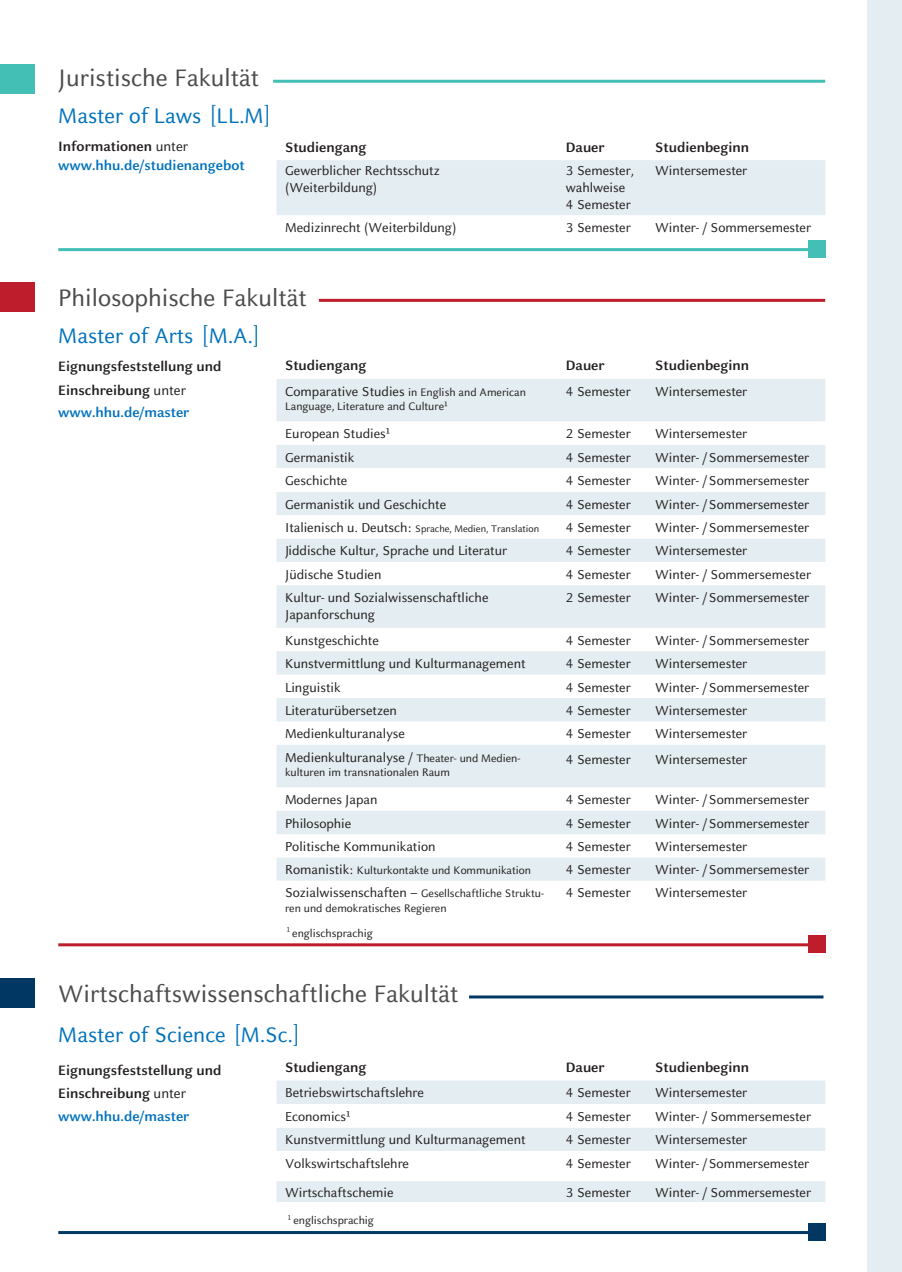
<style>
.page{position:relative;width:902px;height:1272px;background:#fff}
.page>*{position:absolute;margin:0;border:0;box-sizing:border-box;transform-origin:0 0}
.t1{font:26.25px "HHU Celeste Sans";color:#4b4c4d}
.t2{font:23.25px "HHU Celeste Sans";color:#0072bc}
.t3{font:700 15px/23.1px "HHU Celeste Sans";color:#231f20}
.t4{font:700 15px/19.5px "HHU Celeste Sans";color:#0072bc}
.t5{font:14.25px/17.1px "HHU Celeste Sans";color:#231f20}
.t6{font:12px/14.2px "HHU Celeste Sans";color:#231f20}
.t7{font:10.5px "HHU Celeste Sans";color:#231f20}
.s1{color:#231f20}
.s2{font-weight:400;color:#231f20}
.s3{font-weight:400}
.s4{color:#0072bc}
.s5{font-size:14.25px}
.s6{font-size:12px}
</style>
<div class="page">
<div style="left:808px;top:1223px;width:17px;height:17px;background:#003863"></div>
<hr style="left:58px;top:1230px;width:755px;height:3px;background:#003863">
<hr style="left:469px;top:995px;width:354px;height:3px;background:#003863">
<div style="left:0;top:978px;width:34px;height:30px;background:#003863"></div>
<div style="left:808px;top:935px;width:17px;height:17px;background:#be1d2c"></div>
<hr style="left:58px;top:943px;width:767px;height:3px;background:#be1d2c">
<hr style="left:319px;top:299px;width:506px;height:3px;background:#be1d2c">
<div style="left:0;top:282px;width:34px;height:29px;background:#be1d2c"></div>
<div style="left:276px;top:160px;width:549px;height:55px;background:#e4edf2"></div>
<svg style="left:276px;top:379px;width:549px;height:501px;fill:#e4edf2"></svg>
<svg style="left:276px;top:421px;width:549px;height:117px"></svg>
<svg style="left:276px;top:1080px;width:549px;height:71px"></svg>
<div style="left:276px;top:1181px;width:549px;height:20px;background:#e4edf2"></div>
<div style="left:808px;top:240px;width:17px;height:17px;background:#43bfb5"></div>
<hr style="left:58px;top:248px;width:767px;height:3px;background:#43bfb5">
<hr style="left:273px;top:80px;width:552px;height:3px;background:#43bfb5">
<div style="left:0;top:64px;width:34px;height:30px;background:#43bfb5"></div>
<div style="left:867px;top:0;width:34px;height:1271px;background:#e4edf2"></div>
<h1 class="t1" style="left:58px;top:61px;width:202px">Juristische Fakultät</h1>
<h2 class="t2" style="left:58px;top:101px;width:213px">Master of Laws [LL.M]</h2>
<p class="t4" style="left:58px;top:136px;width:188px"><span class="s1">Informationen</span> <span class="s2">unter </span>www.hhu.de/studienangebot</p>
<p class="t3" style="left:285px;top:135px;width:83px">Studiengang</p>
<p class="t3" style="left:566px;top:135px;width:40px">Dauer</p>
<p class="t3" style="left:655px;top:135px;width:95px">Studienbeginn</p>
<p class="t5" style="left:285px;top:161px;width:156px">Gewerblicher Rechtsschutz (Weiterbildung)</p>
<p class="t5" style="left:566px;top:161px;width:70px">3 Semester, wahlweise<br>4 Semester</p>
<p class="t5" style="left:655px;top:161px;width:94px">Wintersemester</p>
<p class="t5" style="left:285px;top:219px;width:173px">Medizinrecht (Weiterbildung)</p>
<p class="t5" style="left:566px;top:219px;width:66px">3 Semester</p>
<p class="t5" style="left:655px;top:219px;width:157px">Winter- / Sommersemester</p>
<h1 class="t1" style="left:58px;top:281px;width:250px">Philosophische Fakultät</h1>
<h2 class="t2" style="left:58px;top:321px;width:202px">Master of Arts [M.A.]</h2>
<p class="t3" style="left:58px;top:354px;width:165px">Eignungsfeststellung und<br>Einschreibung <span class="s3">unter </span><span class="s4">www.hhu.de/master</span></p>
<p class="t3" style="left:285px;top:353px;width:83px">Studiengang</p>
<p class="t3" style="left:566px;top:353px;width:40px">Dauer</p>
<p class="t3" style="left:655px;top:353px;width:95px">Studienbeginn</p>
<p class="t6" style="left:285px;top:384px;width:242px"><span class="s5">Comparative Studies</span> in English and American<br>Language, Literature and Culture¹</p>
<p class="t5" style="left:566px;top:382px;width:66px">4 Semester</p>
<p class="t5" style="left:655px;top:382px;width:94px">Wintersemester</p>
<p class="t5" style="left:285px;top:425px;width:106px">European Studies¹</p>
<p class="t5" style="left:566px;top:425px;width:66px">2 Semester</p>
<p class="t5" style="left:655px;top:425px;width:94px">Wintersemester</p>
<p class="t5" style="left:285px;top:448px;width:71px">Germanistik</p>
<p class="t5" style="left:566px;top:448px;width:66px">4 Semester</p>
<p class="t5" style="left:655px;top:448px;width:155px">Winter- /Sommersemester</p>
<p class="t5" style="left:285px;top:472px;width:64px">Geschichte</p>
<p class="t5" style="left:566px;top:472px;width:66px">4 Semester</p>
<p class="t5" style="left:655px;top:472px;width:155px">Winter- /Sommersemester</p>
<p class="t5" style="left:285px;top:495px;width:162px">Germanistik und Geschichte</p>
<p class="t5" style="left:566px;top:495px;width:66px">4 Semester</p>
<p class="t5" style="left:655px;top:495px;width:155px">Winter- /Sommersemester</p>
<p class="t7" style="left:285px;top:522px;width:255px"><span class="s5">Italienisch u. Deutsch:</span> Sprache, Medien, Translation</p>
<p class="t5" style="left:566px;top:518px;width:66px">4 Semester</p>
<p class="t5" style="left:655px;top:518px;width:155px">Winter- /Sommersemester</p>
<p class="t5" style="left:285px;top:542px;width:223px">Jiddische Kultur, Sprache und Literatur</p>
<p class="t5" style="left:566px;top:542px;width:66px">4 Semester</p>
<p class="t5" style="left:655px;top:542px;width:94px">Wintersemester</p>
<p class="t5" style="left:285px;top:565px;width:98px">Jüdische Studien</p>
<p class="t5" style="left:566px;top:565px;width:66px">4 Semester</p>
<p class="t5" style="left:655px;top:565px;width:157px">Winter- / Sommersemester</p>
<p class="t5" style="left:285px;top:588px;width:205px">Kultur- und Sozialwissenschaftliche<br>Japanforschung</p>
<p class="t5" style="left:566px;top:588px;width:66px">2 Semester</p>
<p class="t5" style="left:655px;top:588px;width:155px">Winter- /Sommersemester</p>
<p class="t5" style="left:285px;top:631px;width:95px">Kunstgeschichte</p>
<p class="t5" style="left:566px;top:631px;width:66px">4 Semester</p>
<p class="t5" style="left:655px;top:631px;width:155px">Winter- /Sommersemester</p>
<p class="t5" style="left:285px;top:654px;width:242px">Kunstvermittlung und Kulturmanagement</p>
<p class="t5" style="left:566px;top:654px;width:66px">4 Semester</p>
<p class="t5" style="left:655px;top:654px;width:94px">Wintersemester</p>
<p class="t5" style="left:285px;top:678px;width:57px">Linguistik</p>
<p class="t5" style="left:566px;top:678px;width:66px">4 Semester</p>
<p class="t5" style="left:655px;top:678px;width:155px">Winter- /Sommersemester</p>
<p class="t5" style="left:285px;top:701px;width:113px">Literaturübersetzen</p>
<p class="t5" style="left:566px;top:701px;width:66px">4 Semester</p>
<p class="t5" style="left:655px;top:701px;width:94px">Wintersemester</p>
<p class="t5" style="left:285px;top:725px;width:121px">Medienkulturanalyse</p>
<p class="t5" style="left:566px;top:725px;width:66px">4 Semester</p>
<p class="t5" style="left:655px;top:725px;width:94px">Wintersemester</p>
<p class="t5" style="left:285px;top:748px;width:237px">Medienkulturanalyse / <span class="s6">Theater- und Medien-</span></p>
<p class="t6" style="left:285px;top:764px;width:166px">kulturen im transnationalen Raum</p>
<p class="t5" style="left:566px;top:750px;width:66px">4 Semester</p>
<p class="t5" style="left:655px;top:750px;width:94px">Wintersemester</p>
<p class="t5" style="left:285px;top:790px;width:94px">Modernes Japan</p>
<p class="t5" style="left:566px;top:790px;width:66px">4 Semester</p>
<p class="t5" style="left:655px;top:790px;width:155px">Winter- /Sommersemester</p>
<p class="t5" style="left:285px;top:814px;width:68px">Philosophie</p>
<p class="t5" style="left:566px;top:814px;width:66px">4 Semester</p>
<p class="t5" style="left:655px;top:814px;width:155px">Winter- /Sommersemester</p>
<p class="t5" style="left:285px;top:837px;width:152px">Politische Kommunikation</p>
<p class="t5" style="left:566px;top:837px;width:66px">4 Semester</p>
<p class="t5" style="left:655px;top:837px;width:94px">Wintersemester</p>
<p class="t6" style="left:285px;top:863px;width:247px"><span class="s5">Romanistik:</span> Kulturkontakte und Kommunikation</p>
<p class="t5" style="left:566px;top:860px;width:66px">4 Semester</p>
<p class="t5" style="left:655px;top:860px;width:155px">Winter- /Sommersemester</p>
<p class="t6" style="left:285px;top:886px;width:260px"><span class="s5">Sozialwissenschaften –</span> Gesellschaftliche Struktu&shy;ren und demokratisches Regieren</p>
<p class="t5" style="left:566px;top:883px;width:66px">4 Semester</p>
<p class="t5" style="left:655px;top:883px;width:94px">Wintersemester</p>
<p class="t6" style="left:286px;top:925px;width:88px"><sup>1</sup> englischsprachig</p>
<h1 class="t1" style="left:58px;top:977px;width:401px">Wirtschaftswissenschaftliche Fakultät</h1>
<h2 class="t2" style="left:58px;top:1020px;width:242px">Master of Science [M.Sc.]</h2>
<p class="t3" style="left:58px;top:1057px;width:165px">Eignungsfeststellung und<br>Einschreibung <span class="s3">unter </span><span class="s4">www.hhu.de/master</span></p>
<p class="t3" style="left:285px;top:1055px;width:83px">Studiengang</p>
<p class="t3" style="left:566px;top:1055px;width:40px">Dauer</p>
<p class="t3" style="left:655px;top:1055px;width:95px">Studienbeginn</p>
<p class="t5" style="left:285px;top:1083px;width:140px">Betriebswirtschaftslehre</p>
<p class="t5" style="left:566px;top:1083px;width:66px">4 Semester</p>
<p class="t5" style="left:655px;top:1083px;width:94px">Wintersemester</p>
<p class="t5" style="left:285px;top:1107px;width:67px">Economics¹</p>
<p class="t5" style="left:566px;top:1107px;width:66px">4 Semester</p>
<p class="t5" style="left:655px;top:1107px;width:157px">Winter- / Sommersemester</p>
<p class="t5" style="left:285px;top:1130px;width:242px">Kunstvermittlung und Kulturmanagement</p>
<p class="t5" style="left:566px;top:1130px;width:66px">4 Semester</p>
<p class="t5" style="left:655px;top:1130px;width:94px">Wintersemester</p>
<p class="t5" style="left:285px;top:1154px;width:125px">Volkswirtschaftslehre</p>
<p class="t5" style="left:566px;top:1154px;width:66px">4 Semester</p>
<p class="t5" style="left:655px;top:1154px;width:155px">Winter- /Sommersemester</p>
<p class="t5" style="left:285px;top:1183px;width:110px">Wirtschaftschemie</p>
<p class="t5" style="left:566px;top:1183px;width:66px">3 Semester</p>
<p class="t5" style="left:655px;top:1183px;width:157px">Winter- / Sommersemester</p>
<p class="t6" style="left:287px;top:1213px;width:88px"><sup>1</sup> englischsprachig</p>
</div>
